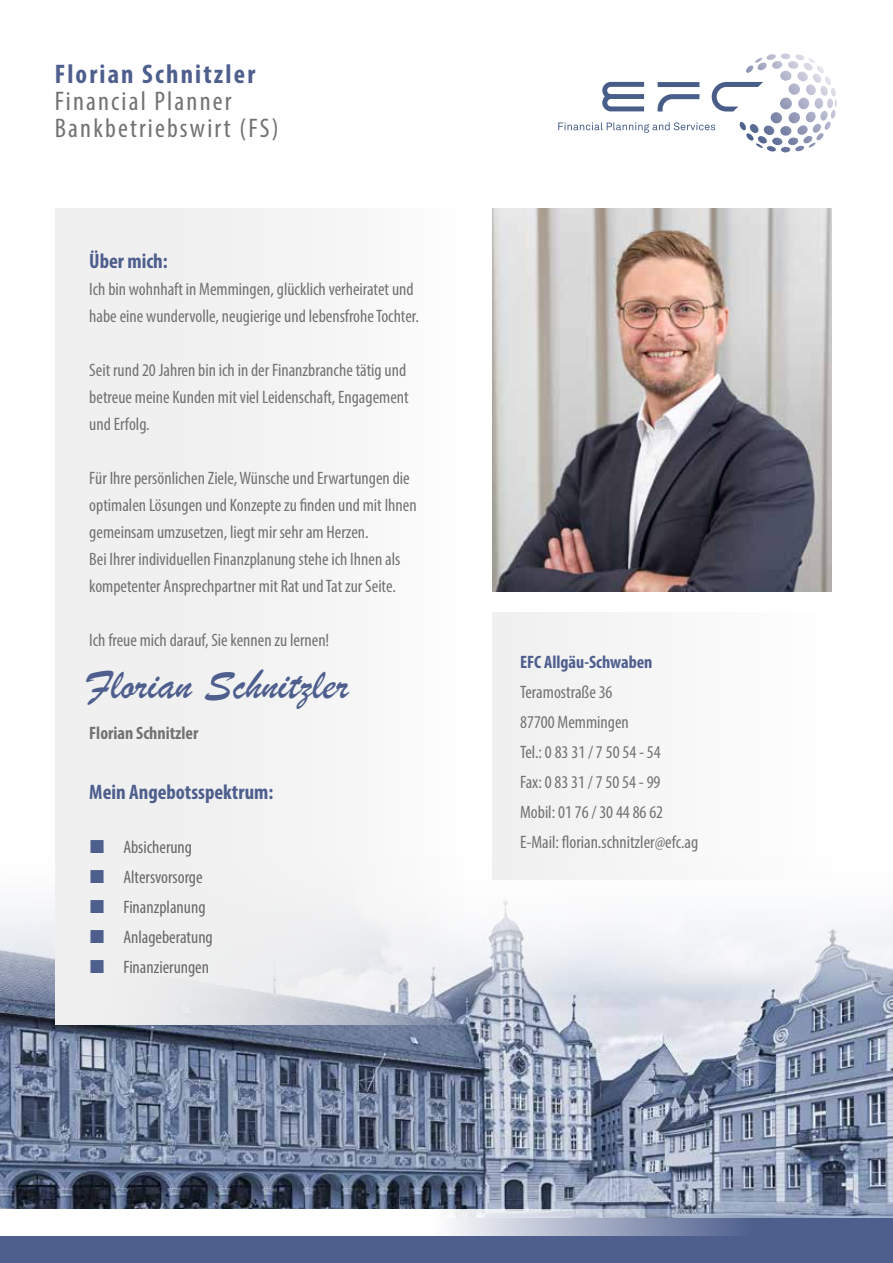
<style>
.page{position:relative;width:893px;height:1263px;background:#fff}
.page>*{position:absolute;margin:0;border:0;box-sizing:border-box;transform-origin:0 0}
.t1{font:44.25px "Brush Script";color:#4e5f8e}
.t2{font:condensed 27px/27px "Myriad Pro";letter-spacing:.08em;color:#727271}
.t3{font:700 condensed 27px "Myriad Pro";letter-spacing:.08em;color:#4e5f8e}
.t4{font:700 condensed 21px "Myriad Pro";color:#4e5f8e}
.t5{font:condensed 18px/27px "Myriad Pro";color:#727271}
.t6{font:condensed 18px/30px "Myriad Pro";color:#686868}
.t7{font:700 condensed 18px "Myriad Pro";color:#4e5f8e}
.t8{font:700 condensed 18px "Myriad Pro";color:#727271}
</style>
<div class="page">
<svg style="left:602px;top:82px;width:42px;height:29px"></svg>
<svg style="left:658px;top:82px;width:41px;height:30px"></svg>
<svg style="left:712px;top:53px;width:124px;height:59px"></svg>
<svg style="left:558px;top:122px;width:157px;height:11px"></svg>
<img style="left:0;top:846px;width:893px;height:363px">
<div style="left:0;top:1218px;width:893px;height:45px;background:#4e5f8e"></div>
<svg style="left:0;top:1209px;width:893px;height:26px;fill:#f7f8fa"></svg>
<img style="left:493px;top:208px;width:338px;height:383px">
<div style="left:55px;top:208px;width:408px;height:817px;background:#f0f0f0"></div>
<div style="left:493px;top:612px;width:338px;height:268px;background:#f7f7f7"></div>
<h2 class="t3" style="left:55px;top:57px;width:202px">Florian Schnitzler</h2>
<h2 class="t2" style="left:55px;top:87px;width:225px">Financial Planner<br>Bankbetriebswirt (FS)</h2>
<p class="t4" style="left:89px;top:248px;width:80px">Über mich:</p>
<p class="t5" style="left:89px;top:275px;width:331px">Ich bin wohnhaft in Memmingen, glücklich verheiratet und habe eine wundervolle, neugierige und lebensfrohe Tochter.</p>
<p class="t5" style="left:89px;top:356px;width:321px">Seit rund 20 Jahren bin ich in der Finanzbranche tätig und betreue meine Kunden mit viel Leidenschaft, Engagement und Erfolg.</p>
<p class="t5" style="left:89px;top:464px;width:329px">Für Ihre persönlichen Ziele, Wünsche und Erwartungen die optimalen Lösungen und Konzepte zu finden und mit Ihnen gemeinsam umzusetzen, liegt mir sehr am Herzen.<br>Bei Ihrer individuellen Finanzplanung stehe ich Ihnen als kompetenter Ansprechpartner mit Rat und Tat zur Seite.</p>
<p class="t5" style="left:89px;top:626px;width:241px">Ich freue mich darauf, Sie kennen zu lernen!</p>
<h1 class="t1" style="left:86px;top:655px;width:264px">Florian Schnitzler</h1>
<p class="t8" style="left:89px;top:722px;width:111px">Florian Schnitzler</p>
<p class="t4" style="left:89px;top:779px;width:186px">Mein Angebotsspektrum:</p>
<p class="t6" style="left:123px;top:832px;width:91px">Absicherung<br>Altersvorsorge<br>Finanzplanung<br>Anlageberatung<br>Finanzierungen</p>
<p class="t7" style="left:520px;top:650px;width:134px">EFC Allgäu-Schwaben</p>
<p class="t5" style="left:520px;top:676px;width:180px;line-height:30px">Teramostraße 36<br>87700 Memmingen<br>Tel.: 0 83 31 / 7 50 54 - 54<br>Fax: 0 83 31 / 7 50 54 - 99<br>Mobil: 01 76 / 30 44 86 62<br>E-Mail: florian.schnitzler@efc.ag</p>
</div>
